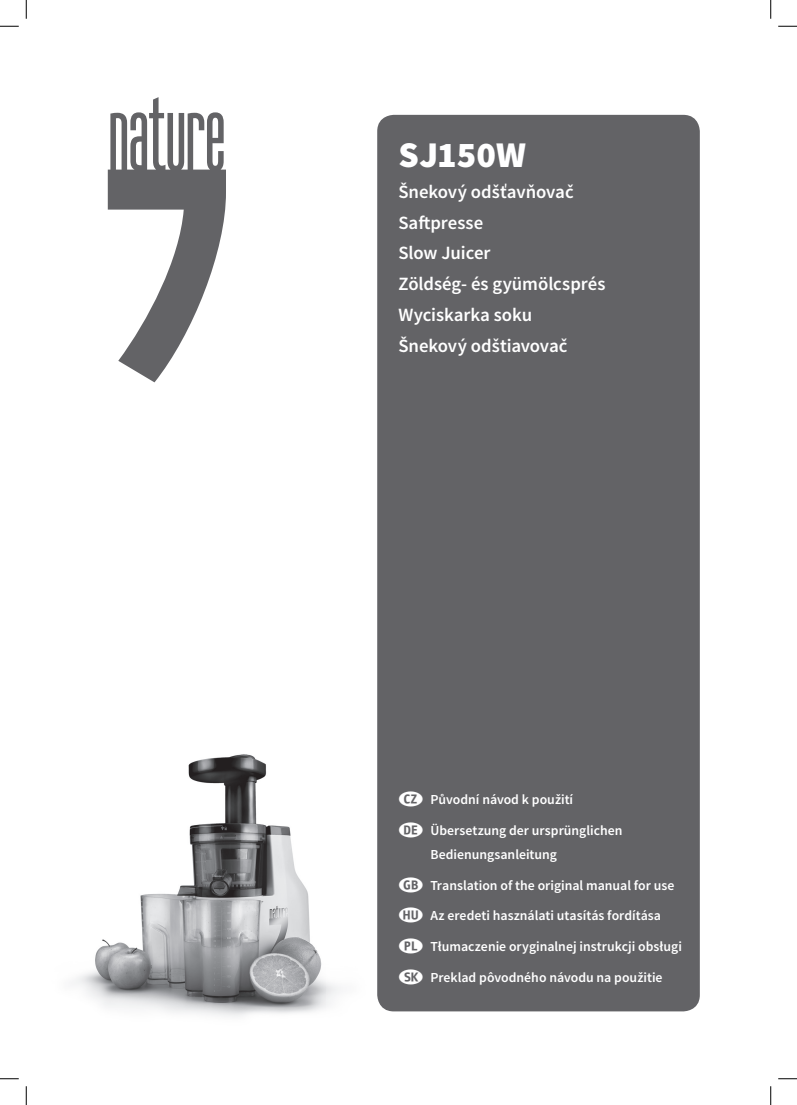
<style>
.page{position:relative;width:797px;height:1105px;background:#fff}
.page>*{position:absolute;margin:0;border:0;box-sizing:border-box;transform-origin:0 0}
.t1{font:900 36.25px "Source Sans Pro";color:#fff}
.t2{font:600 18.75px/30.9px "Source Sans Pro";letter-spacing:-.005em;color:#fff}
.t3{font:600 13.75px/23.8px "Source Sans Pro";color:#fff}
.s1{font-family:"PF Din Text Comp Pro";font-weight:700}
</style>
<div class="page">
<div style="left:377px;top:115px;width:322px;height:896px;background:#636366;border-radius:17px"></div>
<svg style="left:108px;top:97px;width:118px;height:285px"></svg>
<img style="left:74px;top:754px;width:266px;height:263px">
<svg style="left:0;top:25px;width:19px;height:2px"></svg>
<svg style="left:778px;top:25px;width:19px;height:2px"></svg>
<svg style="left:0;top:1078px;width:19px;height:1px"></svg>
<svg style="left:778px;top:1078px;width:19px;height:1px"></svg>
<svg style="left:25px;top:0;width:2px;height:19px"></svg>
<svg style="left:25px;top:1086px;width:2px;height:19px"></svg>
<svg style="left:770px;top:0;width:1px;height:19px"></svg>
<svg style="left:770px;top:1086px;width:1px;height:19px"></svg>
<h1 class="t1" style="left:398px;top:131px;width:129px">SJ150W</h1>
<h2 class="t2" style="left:398px;top:177px;width:208px">Šnekový odšťavňovač<br>Saftpresse<br>Slow Juicer<br>Zöldség- és gyümölcsprés<br>Wyciskarka soku<br>Šnekový odštiavovač</h2>
<p class="t3" style="left:398px;top:788px;width:176px"><span class="s1">ô</span> Původní návod k použití</p>
<p class="t3" style="left:430px;top:819px;width:193px;text-indent:-32px"><span class="s1">û</span> Übersetzung der ursprünglichen<br>Bedienungsanleitung</p>
<p class="t3" style="left:398px;top:873px;width:277px"><span class="s1">∆</span> Translation of the original manual for use</p>
<p class="t3" style="left:398px;top:904px;width:264px"><span class="s1">Η</span> Az eredeti használati utasítás fordítása</p>
<p class="t3" style="left:398px;top:935px;width:285px"><span class="s1">η</span> Tłumaczenie oryginalnej instrukcji obsługi</p>
<p class="t3" style="left:398px;top:966px;width:265px"><span class="s1">ο</span> Preklad pôvodného návodu na použitie</p>
</div>
